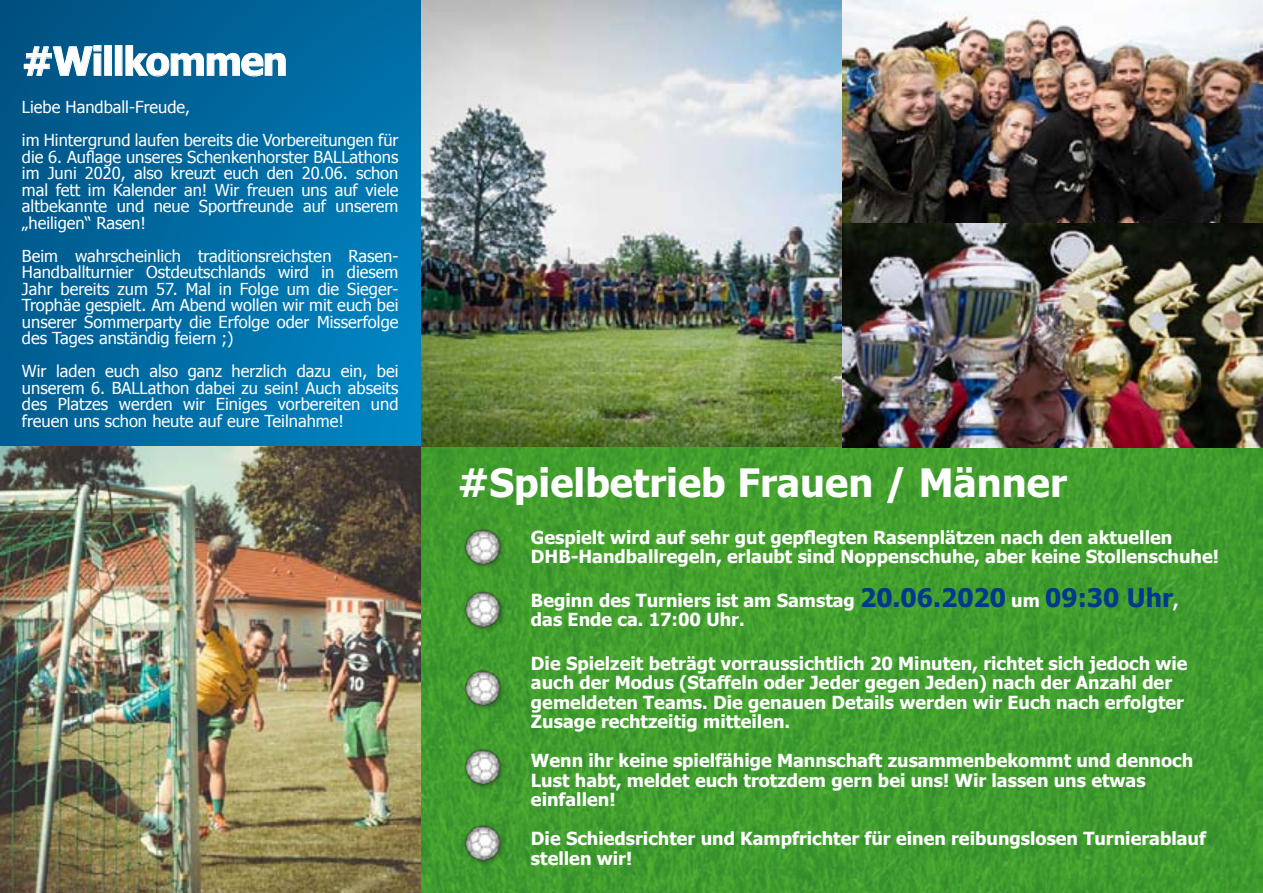
<style>
.page{position:relative;width:1263px;height:893px;background:#fff}
.page>*{position:absolute;margin:0;border:0;box-sizing:border-box;transform-origin:0 0}
.t1{font:700 39px "Tahoma";color:#fff}
.t2{font:700 39px "Tahoma";letter-spacing:-.03em;color:#fff}
.t3{font:700 18px/19.5px "Tahoma";color:#fff}
.t4{font:16.5px/16.5px "Tahoma";color:#fff;text-align:justify}
.s1{font-size:25.5px;color:#00388f}
</style>
<div class="page">
<svg style="left:0;top:0;width:421px;height:446px;background:#006ba2"></svg>
<img style="left:0;top:446px;width:1263px;height:447px">
<svg style="left:24px;top:45px;width:78px;height:31px;background:#32779f"></svg>
<div style="left:115px;top:46px;width:7px;height:29px;border:1px solid #fff"></div>
<svg style="left:125px;top:45px;width:161px;height:32px;background:#297ba7"></svg>
<img style="left:457px;top:521px;width:55px;height:54px">
<img style="left:457px;top:584px;width:55px;height:54px">
<img style="left:457px;top:662px;width:55px;height:55px">
<img style="left:457px;top:741px;width:55px;height:55px">
<img style="left:457px;top:817px;width:55px;height:54px">
<img style="left:842px;top:0;width:421px;height:223px">
<img style="left:421px;top:0;width:421px;height:446px">
<img style="left:842px;top:223px;width:421px;height:224px">
<h1 class="t2" style="left:22px;top:34px;width:267px">#Willkommen</h1>
<p class="t4" style="left:22px;top:92px;width:378px;line-height:33px">Liebe Handball-Freude,<br>im Hintergrund laufen bereits die Vorbereitungen für</p>
<p class="t4" style="left:22px;top:149px;width:378px">die 6. Auflage unseres Schenkenhorster BALLathons im Juni 2020, also kreuzt euch den 20.06. schon mal fett im Kalender an! Wir freuen uns auf viele altbekannte und neue Sportfreunde auf unserem „heiligen“ Rasen!</p>
<p class="t4" style="left:22px;top:248px;width:378px">Beim wahrscheinlich traditionsreichsten Rasen-Handballturnier Ostdeutschlands wird in diesem Jahr bereits zum 57. Mal in Folge um die Sieger-Trophäe gespielt. Am Abend wollen wir mit euch bei unserer Sommerparty die Erfolge oder Misserfolge des Tages anständig feiern ;)</p>
<p class="t4" style="left:22px;top:364px;width:378px">Wir laden euch also ganz herzlich dazu ein, bei unserem 6. BALLathon dabei zu sein! Auch abseits des Platzes werden wir Einiges vorbereiten und freuen uns schon heute auf eure Teilnahme!</p>
<h1 class="t1" style="left:457px;top:456px;width:611px">#Spielbetrieb Frauen / Männer</h1>
<p class="t3" style="left:531px;top:528px;width:689px">Gespielt wird auf sehr gut gepflegten Rasenplätzen nach den aktuellen<br>DHB-Handballregeln, erlaubt sind Noppenschuhe, aber keine Stollenschuhe!</p>
<p class="t3" style="left:531px;top:591px;width:649px">Beginn des Turniers ist am Samstag <span class="s1">20.06.2020</span> um <span class="s1">09:30 Uhr</span>, das Ende ca. 17:00 Uhr.</p>
<p class="t3" style="left:531px;top:654px;width:658px">Die Spielzeit beträgt vorraussichtlich 20 Minuten, richtet sich jedoch wie auch der Modus (Staffeln oder Jeder gegen Jeden) nach der Anzahl der gemeldeten Teams. Die genauen Details werden wir Euch nach erfolgter Zusage rechtzeitig mitteilen.</p>
<p class="t3" style="left:531px;top:751px;width:664px">Wenn ihr keine spielfähige Mannschaft zusammenbekommt und dennoch<br>Lust habt, meldet euch trotzdem gern bei uns! Wir lassen uns etwas einfallen!</p>
<p class="t3" style="left:531px;top:829px;width:676px">Die Schiedsrichter und Kampfrichter für einen reibungslosen Turnierablauf stellen wir!</p>
</div>
